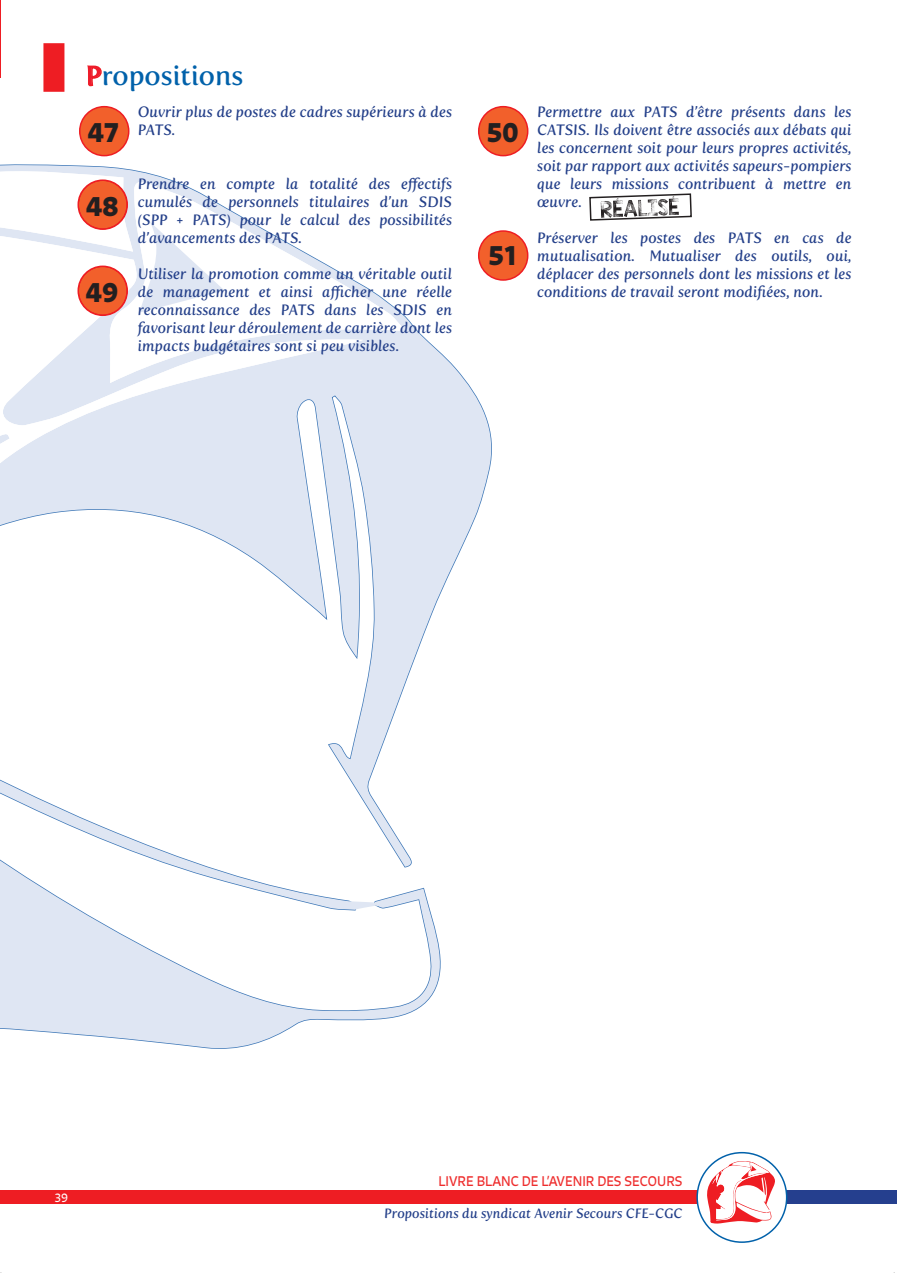
<style>
.page{position:relative;width:897px;height:1273px;background:#fff}
.page>*{position:absolute;margin:0;border:0;box-sizing:border-box;transform-origin:0 0}
.t1{font:27px "Fertigo Pro";color:#0161aa}
.t2{font:700 27px "Signo";color:#231f20}
.t3{font:italic 15px/18px "Fertigo Pro";color:#24408a;text-align:justify}
.t4{font:italic 13.5px "Fertigo Pro";color:#24408a}
.t5{font:13.5px "Signo";color:#ee2d2d}
.t6{font:12px "Signo";color:#fff}
.s1{color:#ee1b2c}
</style>
<div class="page">
<svg style="left:0;top:169px;width:495px;height:880px"></svg>
<svg style="left:0;top:252px;width:363px;height:765px"></svg>
<svg style="left:109px;top:180px;width:293px;height:203px"></svg>
<svg style="left:0;top:164px;width:133px;height:88px"></svg>
<svg style="left:139px;top:222px;width:85px;height:91px"></svg>
<svg style="left:0;top:1191px;width:1px;height:13px"></svg>
<div style="left:776px;top:1191px;width:121px;height:13px;background:#253f8e"></div>
<div style="left:1px;top:1191px;width:704px;height:13px;background:#ee1d23"></div>
<div style="left:697px;top:1153px;width:89px;height:89px;background:#fff;border-radius:50%"></div>
<div style="left:696px;top:1152px;width:91px;height:91px;border:2px solid #0161aa;border-radius:50%"></div>
<svg style="left:706px;top:1161px;width:69px;height:63px"></svg>
<hr style="left:0;top:0;width:1px;height:77px;background:#ee1d23">
<svg style="left:87px;top:65px;width:15px;height:22px"></svg>
<div style="left:80px;top:107px;width:49px;height:49px;background:#f2602b;border-radius:50%"></div>
<div style="left:79px;top:106px;width:50px;height:50px;border:2px solid #ee1d23;border-radius:50%"></div>
<div style="left:43px;top:43px;width:21px;height:49px;background:#ee1d23"></div>
<div style="left:479px;top:107px;width:49px;height:49px;background:#f2602b;border-radius:50%"></div>
<div style="left:478px;top:106px;width:50px;height:50px;border:2px solid #ee1d23;border-radius:50%"></div>
<div style="left:479px;top:231px;width:49px;height:49px;background:#f2602b;border-radius:50%"></div>
<div style="left:478px;top:230px;width:50px;height:51px;border:2px solid #ee1d23;border-radius:50%"></div>
<div style="left:78px;top:180px;width:49px;height:49px;background:#f2602b;border-radius:50%"></div>
<div style="left:78px;top:180px;width:49px;height:49px;border:2px solid #ee1d23;border-radius:50%"></div>
<div style="left:77px;top:179px;width:51px;height:51px;border:2px solid #ee1d23;border-radius:50%"></div>
<div style="left:78px;top:266px;width:49px;height:49px;background:#f2602b;border-radius:50%"></div>
<div style="left:78px;top:266px;width:49px;height:49px;border:2px solid #ee1d23;border-radius:50%"></div>
<div style="left:77px;top:266px;width:51px;height:50px;border:2px solid #ee1d23;border-radius:50%"></div>
<svg style="left:589px;top:193px;width:103px;height:28px"></svg>
<h1 class="t1" style="left:86px;top:60px;width:159px"><span class="s1">P</span>ropositions</h1>
<h1 class="t2" style="left:88px;top:115px;width:33px">47</h1>
<h1 class="t2" style="left:486px;top:115px;width:34px">50</h1>
<p class="t3" style="left:138px;top:103px;width:316px">Ouvrir plus de postes de cadres supérieurs à des<br>PATS.</p>
<h1 class="t2" style="left:86px;top:188px;width:34px">48</h1>
<h1 class="t2" style="left:86px;top:274px;width:34px">49</h1>
<p class="t3" style="left:138px;top:175px;width:316px">Prendre en compte la totalité des effectifs cumulés de personnels titulaires d’un SDIS (SPP + PATS) pour le calcul des possibilités d’avancements des PATS.</p>
<p class="t3" style="left:138px;top:265px;width:316px">Utiliser la promotion comme un véritable outil de management et ainsi afficher une réelle reconnaissance des PATS dans les SDIS en favorisant leur déroulement de carrière dont les impacts budgétaires sont si peu visibles.</p>
<h1 class="t2" style="left:488px;top:238px;width:30px">51</h1>
<p class="t3" style="left:537px;top:103px;width:316px">Permettre aux PATS d’être présents dans les CATSIS. Ils doivent être associés aux débats qui les concernent soit pour leurs propres activités, soit par rapport aux activités sapeurs-pompiers que leurs missions contribuent à mettre en œuvre.</p>
<p class="t3" style="left:537px;top:229px;width:316px">Préserver les postes des PATS en cas de mutualisation. Mutualiser des outils, oui, déplacer des personnels dont les missions et les conditions de travail seront modifiées, non.</p>
<p class="t6" style="left:55px;top:1190px;width:15px">39</p>
<p class="t5" style="left:438px;top:1172px;width:246px">LIVRE BLANC DE L’AVENIR DES SECOURS</p>
<p class="t4" style="left:384px;top:1206px;width:300px">Propositions du syndicat Avenir Secours CFE-CGC</p>
</div>
